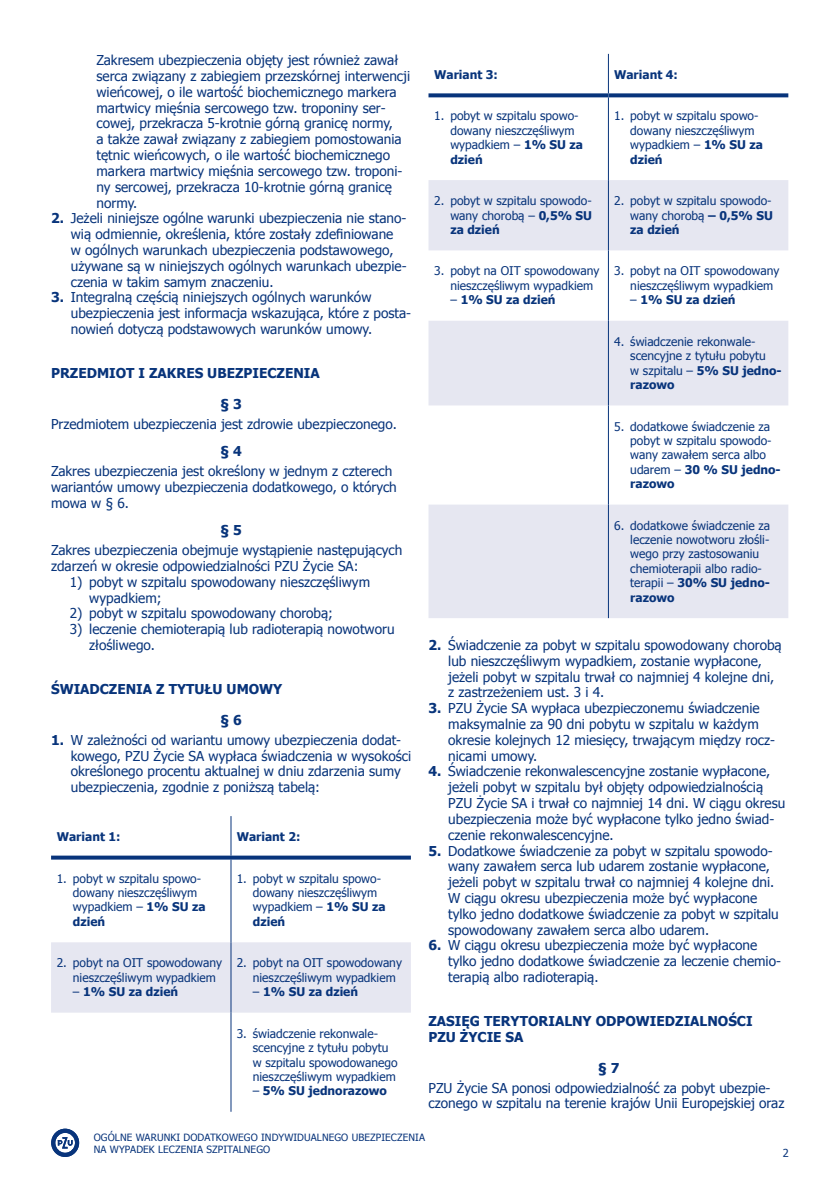
<style>
.page{position:relative;width:840px;height:1191px;background:#fff}
.page>*{position:absolute;margin:0;border:0;box-sizing:border-box;transform-origin:0 0}
._6_8_7_9_normal{font:13.6px/15.8px "Tahoma";color:#08347b}
._6_8_7_9_III_st_2cy{font:13.6px/15.8px "Tahoma";color:#08347b}
._6_8_7_9_II_st{font:13.6px/15.8px "Tahoma";color:#08347b}
._6_8_7_9_ROZDZIAL{font:700 13.6px/15.8px "Tahoma";color:#08347b}
._6_8_7_9_paragraf{font:700 13.6px "Tahoma";color:#08347b}
.TekstTabeli{font:12px/14.4px "Tahoma";color:#08347b}
.TekstTabeli-2{font:700 12px "Tahoma";color:#08347b}
.t1{font:11px "Tahoma";color:#08347b}
.t2{font:10px/12px "Tahoma";letter-spacing:.01em;color:#08347b}
.s1{font-weight:700}
.s2{font-weight:400}
</style>
<div class="page">
<svg style="left:51px;top:1128px;width:28px;height:29px"></svg>
<div style="left:51px;top:942px;width:359px;height:70px;background:#e6e7f1"></div>
<hr style="left:230px;top:816px;width:1px;height:39px;background:#08347b">
<hr style="left:230px;top:859px;width:1px;height:83px;background:#08347b">
<hr style="left:230px;top:942px;width:1px;height:70px;background:#08347b">
<hr style="left:230px;top:1012px;width:1px;height:99px;background:#08347b">
<svg style="left:51px;top:855px;width:180px;height:4px"></svg>
<svg style="left:231px;top:855px;width:179px;height:4px"></svg>
<svg style="left:428px;top:180px;width:359px;height:438px;fill:#e6e7f1"></svg>
<hr style="left:607px;top:54px;width:1px;height:39px;background:#08347b">
<hr style="left:607px;top:97px;width:1px;height:83px;background:#08347b">
<hr style="left:607px;top:180px;width:1px;height:70px;background:#08347b">
<hr style="left:607px;top:250px;width:1px;height:71px;background:#08347b">
<hr style="left:607px;top:321px;width:1px;height:84px;background:#08347b">
<hr style="left:607px;top:405px;width:1px;height:99px;background:#08347b">
<hr style="left:607px;top:504px;width:1px;height:114px;background:#08347b">
<svg style="left:428px;top:93px;width:180px;height:4px"></svg>
<svg style="left:608px;top:93px;width:179px;height:4px"></svg>
<p class="_6_8_7_9_III_st_2cy" style="left:96px;top:52px;width:315px">Zakresem ubezpieczenia objęty jest również zawał serca związany z zabiegiem przezskórnej interwencji wieńcowej, o ile wartość biochemicznego markera martwicy mięśnia sercowego tzw. troponiny ser&shy;cowej, przekracza 5-krotnie górną granicę normy,<br>a także zawał związany z zabiegiem pomostowania tętnic wieńcowych, o ile wartość biochemicznego markera martwicy mięśnia sercowego tzw. troponi&shy;ny sercowej, przekracza 10-krotnie górną granicę normy.</p>
<p class="_6_8_7_9_normal" style="left:71px;top:210px;width:337px;text-indent:-20px"><span class="s1">2.</span> Jeżeli niniejsze ogólne warunki ubezpieczenia nie stano&shy;wią odmiennie, określenia, które zostały zdefiniowane w ogólnych warunkach ubezpieczenia podstawowego, używane są w niniejszych ogólnych warunkach ubezpie&shy;czenia w takim samym znaczeniu.</p>
<p class="_6_8_7_9_normal" style="left:71px;top:289px;width:341px;text-indent:-20px"><span class="s1">3.</span> Integralną częścią niniejszych ogólnych warunków ubezpieczenia jest informacja wskazująca, które z posta&shy;nowień dotyczą podstawowych warunków umowy.</p>
<p class="_6_8_7_9_ROZDZIAL" style="left:51px;top:365px;width:270px">PRZEDMIOT I ZAKRES UBEZPIECZENIA</p>
<p class="_6_8_7_9_paragraf" style="left:220px;top:394px;width:23px">§ 3</p>
<p class="_6_8_7_9_normal" style="left:51px;top:415px;width:347px">Przedmiotem ubezpieczenia jest zdrowie ubezpieczonego.</p>
<p class="_6_8_7_9_paragraf" style="left:220px;top:442px;width:23px">§ 4</p>
<p class="_6_8_7_9_normal" style="left:51px;top:463px;width:347px">Zakres ubezpieczenia jest określony w jednym z czterech wariantów umowy ubezpieczenia dodatkowego, o których mowa w § 6.</p>
<p class="_6_8_7_9_paragraf" style="left:220px;top:521px;width:23px">§ 5</p>
<p class="_6_8_7_9_normal" style="left:51px;top:542px;width:353px">Zakres ubezpieczenia obejmuje wystąpienie następujących zdarzeń w okresie odpowiedzialności PZU Życie SA:</p>
<p class="_6_8_7_9_II_st" style="left:89px;top:573px;width:282px;text-indent:-19px">1) pobyt w szpitalu spowodowany nieszczęśliwym wypadkiem;</p>
<p class="_6_8_7_9_II_st" style="left:70px;top:605px;width:265px">2) pobyt w szpitalu spowodowany chorobą;</p>
<p class="_6_8_7_9_II_st" style="left:89px;top:621px;width:306px;text-indent:-19px">3) leczenie chemioterapią lub radioterapią nowotworu złośliwego.</p>
<p class="_6_8_7_9_ROZDZIAL" style="left:51px;top:681px;width:233px">ŚWIADCZENIA Z TYTUŁU UMOWY</p>
<p class="_6_8_7_9_paragraf" style="left:220px;top:710px;width:23px">§ 6</p>
<p class="_6_8_7_9_normal" style="left:71px;top:731px;width:342px;text-indent:-20px"><span class="s1">1.</span> W zależności od wariantu umowy ubezpieczenia dodat&shy;kowego, PZU Życie SA wypłaca świadczenia w wysokości określonego procentu aktualnej w dniu zdarzenia sumy ubezpieczenia, zgodnie z poniższą tabelą:</p>
<p class="TekstTabeli-2" style="left:57px;top:828px;width:65px">Wariant 1:</p>
<p class="TekstTabeli-2" style="left:236px;top:828px;width:65px">Wariant 2:</p>
<p class="TekstTabeli" style="left:73px;top:870px;width:134px;text-indent:-16px">1. pobyt w szpitalu spowo&shy;dowany nieszczęśliwym wypadkiem – <span class="s1">1% SU za dzień</span></p>
<p class="TekstTabeli" style="left:253px;top:870px;width:134px;text-indent:-16px">1. pobyt w szpitalu spowo&shy;dowany nieszczęśliwym wypadkiem – <span class="s1">1% SU za dzień</span></p>
<p class="TekstTabeli" style="left:73px;top:955px;width:150px;text-indent:-16px">2. pobyt na OIT spowodowany nieszczęśliwym wypadkiem</p>
<p class="TekstTabeli-2" style="left:73px;top:983px;width:107px"><span class="s2">–</span> 1% SU za dzień</p>
<p class="TekstTabeli" style="left:253px;top:955px;width:150px;text-indent:-16px">2. pobyt na OIT spowodowany nieszczęśliwym wypadkiem</p>
<p class="TekstTabeli-2" style="left:253px;top:983px;width:107px"><span class="s2">–</span> 1% SU za dzień</p>
<p class="TekstTabeli" style="left:253px;top:1025px;width:146px;text-indent:-16px">3. świadczenie rekonwale&shy;scencyjne z tytułu pobytu w szpitalu spowodowanego nieszczęśliwym wypadkiem</p>
<p class="TekstTabeli-2" style="left:253px;top:1082px;width:135px"><span class="s2">–</span> 5% SU jednorazowo</p>
<p class="TekstTabeli-2" style="left:434px;top:66px;width:65px">Wariant 3:</p>
<p class="TekstTabeli-2" style="left:613px;top:66px;width:65px">Wariant 4:</p>
<p class="TekstTabeli" style="left:450px;top:108px;width:134px;text-indent:-16px">1. pobyt w szpitalu spowo&shy;dowany nieszczęśliwym wypadkiem – <span class="s1">1% SU za dzień</span></p>
<p class="TekstTabeli" style="left:630px;top:108px;width:134px;text-indent:-16px">1. pobyt w szpitalu spowo&shy;dowany nieszczęśliwym wypadkiem – <span class="s1">1% SU za dzień</span></p>
<p class="TekstTabeli" style="left:450px;top:193px;width:143px;text-align:justify;text-indent:-16px">2. pobyt w szpitalu spowodo&shy;wany chorobą – <span class="s1">0,5% SU za dzień</span></p>
<p class="TekstTabeli" style="left:630px;top:193px;width:144px;text-align:justify;text-indent:-16px">2. pobyt w szpitalu spowodo&shy;wany chorobą <span class="s1">– 0,5% SU za dzień</span></p>
<p class="TekstTabeli" style="left:450px;top:263px;width:150px;text-indent:-16px">3. pobyt na OIT spowodowany nieszczęśliwym wypadkiem</p>
<p class="TekstTabeli-2" style="left:450px;top:291px;width:107px"><span class="s2">–</span> 1% SU za dzień</p>
<p class="TekstTabeli" style="left:630px;top:263px;width:150px;text-indent:-16px">3. pobyt na OIT spowodowany nieszczęśliwym wypadkiem</p>
<p class="TekstTabeli-2" style="left:630px;top:291px;width:107px"><span class="s2">–</span> 1% SU za dzień</p>
<p class="TekstTabeli" style="left:630px;top:334px;width:153px;text-indent:-16px">4. świadczenie rekonwale&shy;scencyjne z tytułu pobytu<br>w szpitalu – <span class="s1">5% SU jedno&shy;razowo</span></p>
<p class="TekstTabeli" style="left:630px;top:418px;width:152px;text-indent:-16px">5. dodatkowe świadczenie za pobyt w szpitalu spowodo&shy;wany zawałem serca albo udarem – <span class="s1">30 % SU jedno&shy;razowo</span></p>
<p class="TekstTabeli" style="left:630px;top:517px;width:141px;text-indent:-16px">6. dodatkowe świadczenie za leczenie nowotworu złośli&shy;wego przy zastosowaniu chemioterapii albo radio&shy;terapii – <span class="s1">30% SU jedno&shy;razowo</span></p>
<p class="_6_8_7_9_normal" style="left:448px;top:636px;width:335px;text-indent:-20px"><span class="s1">2.</span> Świadczenie za pobyt w szpitalu spowodowany chorobą lub nieszczęśliwym wypadkiem, zostanie wypłacone, jeżeli pobyt w szpitalu trwał co najmniej 4 kolejne dni, z zastrzeżeniem ust. 3 i 4.</p>
<p class="_6_8_7_9_normal" style="left:448px;top:700px;width:328px;text-indent:-20px"><span class="s1">3.</span> PZU Życie SA wypłaca ubezpieczonemu świadczenie maksymalnie za 90 dni pobytu w szpitalu w każdym okresie kolejnych 12 miesięcy, trwającym między rocz&shy;nicami umowy.</p>
<p class="_6_8_7_9_normal" style="left:448px;top:763px;width:338px;text-indent:-20px"><span class="s1">4.</span> Świadczenie rekonwalescencyjne zostanie wypłacone, jeżeli pobyt w szpitalu był objęty odpowiedzialnością PZU Życie SA i trwał co najmniej 14 dni. W ciągu okresu ubezpieczenia może być wypłacone tylko jedno świad&shy;czenie rekonwalescencyjne.</p>
<p class="_6_8_7_9_normal" style="left:448px;top:842px;width:332px;text-indent:-20px"><span class="s1">5.</span> Dodatkowe świadczenie za pobyt w szpitalu spowodo&shy;wany zawałem serca lub udarem zostanie wypłacone, jeżeli pobyt w szpitalu trwał co najmniej 4 kolejne dni.<br>W ciągu okresu ubezpieczenia może być wypłacone tylko jedno dodatkowe świadczenie za pobyt w szpitalu spowodowany zawałem serca albo udarem.</p>
<p class="_6_8_7_9_normal" style="left:448px;top:937px;width:334px;text-indent:-20px"><span class="s1">6.</span> W ciągu okresu ubezpieczenia może być wypłacone tylko jedno dodatkowe świadczenie za leczenie chemio&shy;terapią albo radioterapią.</p>
<p class="_6_8_7_9_ROZDZIAL" style="left:428px;top:1012px;width:325px">ZASIĘG TERYTORIALNY ODPOWIEDZIALNOŚCI<br>PZU ŻYCIE SA</p>
<p class="_6_8_7_9_paragraf" style="left:597px;top:1058px;width:23px">§ 7</p>
<p class="_6_8_7_9_normal" style="left:428px;top:1079px;width:357px">PZU Życie SA ponosi odpowiedzialność za pobyt ubezpie&shy;czonego w szpitalu na terenie krajów Unii Europejskiej oraz</p>
<p class="t2" style="left:94px;top:1130px;width:332px">OGÓLNE WARUNKI DODATKOWEGO INDYWIDUALNEGO UBEZPIECZENIA<br>NA WYPADEK LECZENIA SZPITALNEGO</p>
<p class="t1" style="left:782px;top:1145px;width:8px">2</p>
</div>
